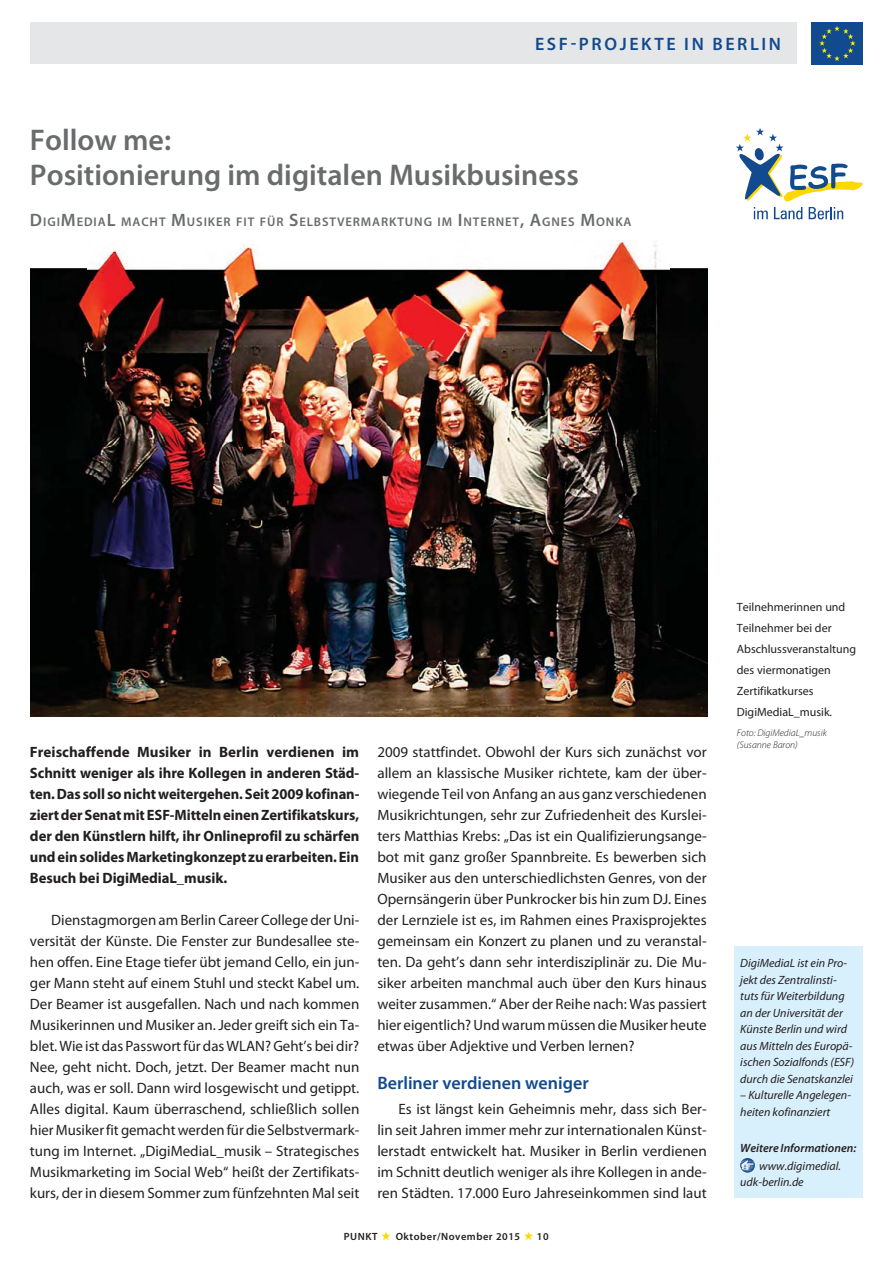
<style>
.page{position:relative;width:893px;height:1263px;background:#fff}
.page>*{position:absolute;margin:0;border:0;box-sizing:border-box;transform-origin:0 0}
.t1{font:600 30px/34.5px "Myriad Pro";color:#696b6d}
.t2{font:600 18px "Myriad Pro";color:#114a8f}
.t3{font:600 18px "Myriad Pro";letter-spacing:.145em;color:#114a8f}
.t4{font:15px/21px "Myriad Pro";color:#231f20;text-align:justify}
.t5{font:700 15px/21px "Myriad Pro";letter-spacing:-.005em;color:#231f20;text-align:justify}
.t6{font:600 12.6px "Myriad Pro";letter-spacing:.07em;color:#696b6d}
.t7{font:italic 12px/16.5px "Myriad Pro";color:#231f20}
.t8{font:12px/21px "Myriad Pro";color:#231f20}
.t9{font:italic 600 12px "Myriad Pro";color:#231f20}
.t10{font:600 10.5px "Myriad Pro";letter-spacing:.05em;color:#231f20}
.t11{font:italic 300 9.75px/12px "Myriad Pro";color:#231f20}
.s1{font-size:18px}
.s2{color:#fcd800}
</style>
<div class="page">
<div style="left:30px;top:22px;width:766px;height:42px;background:#e5e6e7"></div>
<div style="left:812px;top:22px;width:51px;height:43px;background:#114a8f"></div>
<svg style="left:819px;top:26px;width:36px;height:35px"></svg>
<svg style="left:736px;top:128px;width:127px;height:91px"></svg>
<div style="left:734px;top:946px;width:128px;height:252px;background:#d8effc"></div>
<svg style="left:740px;top:1158px;width:15px;height:15px"></svg>
<img style="left:740px;top:1160px;width:14px;height:12px">
<img style="left:31px;top:269px;width:676px;height:448px">
<img style="left:88px;top:240px;width:582px;height:41px">
<p class="t3" style="left:535px;top:37px;width:247px">ESF-PROJEKTE IN BERLIN</p>
<h1 class="t1" style="left:30px;top:125px;width:550px">Follow me:<br>Positionierung im digitalen Musikbusiness</h1>
<p class="t6" style="left:30px;top:214px;width:603px"><span class="s1">D</span>IGI<span class="s1">M</span>EDIA<span class="s1">L</span> MACHT <span class="s1">M</span>USIKER FIT FÜR <span class="s1">S</span>ELBSTVERMARKTUNG IM <span class="s1">I</span>NTERNET<span class="s1">, A</span>GNES <span class="s1">M</span>ONKA</p>
<p class="t5" style="left:30px;top:743px;width:331px">Freischaffende Musiker in Berlin verdienen im Schnitt weniger als ihre Kollegen in anderen Städ&shy;ten. Das soll so nicht weitergehen. Seit 2009 kofinan&shy;ziert der Senat mit ESF-Mitteln einen Zertifikatskurs, der den Künstlern hilft, ihr Onlineprofil zu schärfen und ein solides Marketingkonzept zu erarbeiten. Ein Besuch bei DigiMediaL_musik.</p>
<p class="t4" style="left:30px;top:911px;width:331px;text-indent:21px">Dienstagmorgen am Berlin Career College der Uni&shy;versität der Künste. Die Fenster zur Bundesallee ste&shy;hen offen. Eine Etage tiefer übt jemand Cello, ein jun&shy;ger Mann steht auf einem Stuhl und steckt Kabel um.<br>Der Beamer ist ausgefallen. Nach und nach kommen Musikerinnen und Musiker an. Jeder greift sich ein Ta&shy;blet. Wie ist das Passwort für das WLAN? Geht’s bei dir?<br>Nee, geht nicht. Doch, jetzt. Der Beamer macht nun auch, was er soll. Dann wird losgewischt und getippt.<br>Alles digital. Kaum überraschend, schließlich sollen hier Musiker fit gemacht werden für die Selbstvermark&shy;tung im Internet. „DigiMediaL_musik – Strategisches Musikmarketing im Social Web“ heißt der Zertifikats&shy;kurs, der in diesem Sommer zum fünfzehnten Mal seit</p>
<p class="t4" style="left:377px;top:743px;width:331px">2009 stattfindet. Obwohl der Kurs sich zunächst vor allem an klassische Musiker richtete, kam der über&shy;wiegende Teil von Anfang an aus ganz verschiedenen Musikrichtungen, sehr zur Zufriedenheit des Kurslei&shy;ters Matthias Krebs: „Das ist ein Qualifizierungsange&shy;bot mit ganz großer Spannbreite. Es bewerben sich Musiker aus den unterschiedlichsten Genres, von der Opernsängerin über Punkrocker bis hin zum DJ. Eines der Lernziele ist es, im Rahmen eines Praxisprojektes gemeinsam ein Konzert zu planen und zu veranstal&shy;ten. Da geht’s dann sehr interdisziplinär zu. Die Mu&shy;siker arbeiten manchmal auch über den Kurs hinaus weiter zusammen.“ Aber der Reihe nach: Was passiert hier eigentlich? Und warum müssen die Musiker heute etwas über Adjektive und Verben lernen?</p>
<p class="t2" style="left:377px;top:1076px;width:213px">Berliner verdienen weniger</p>
<p class="t4" style="left:377px;top:1100px;width:331px;text-indent:21px">Es ist längst kein Geheimnis mehr, dass sich Ber&shy;lin seit Jahren immer mehr zur internationalen Künst&shy;lerstadt entwickelt hat. Musiker in Berlin verdienen im Schnitt deutlich weniger als ihre Kollegen in ande&shy;ren Städten. 17.000 Euro Jahreseinkommen sind laut</p>
<p class="t10" style="left:344px;top:1233px;width:206px">PUNKT <span class="s2">★</span> Oktober/November 2015 <span class="s2">★</span> 10</p>
<p class="t8" style="left:737px;top:597px;width:121px">Teilnehmerinnen und<br>Teilnehmer bei der<br>Abschlussveranstaltung des viermonatigen<br>Zertifikatkurses<br>DigiMediaL_musik.</p>
<p class="t11" style="left:737px;top:728px;width:91px">Foto: DigiMediaL_musik (Susanne Baron)</p>
<p class="t7" style="left:740px;top:956px;width:115px">DigiMediaL ist ein Pro&shy;jekt des Zentralinsti&shy;tuts für Weiterbildung an der Universität der<br>Künste Berlin und wird aus Mitteln des Europä&shy;ischen Sozialfonds (ESF) durch die Senatskanzlei</p>
<p class="t7" style="left:740px;top:1088px;width:112px">– Kulturelle Angelegen&shy;heiten kofinanziert</p>
<p class="t9" style="left:740px;top:1141px;width:117px">Weitere Informationen:</p>
<p class="t7" style="left:740px;top:1158px;width:102px;text-indent:19px">www.digimedial. udk-berlin.de</p>
</div>
